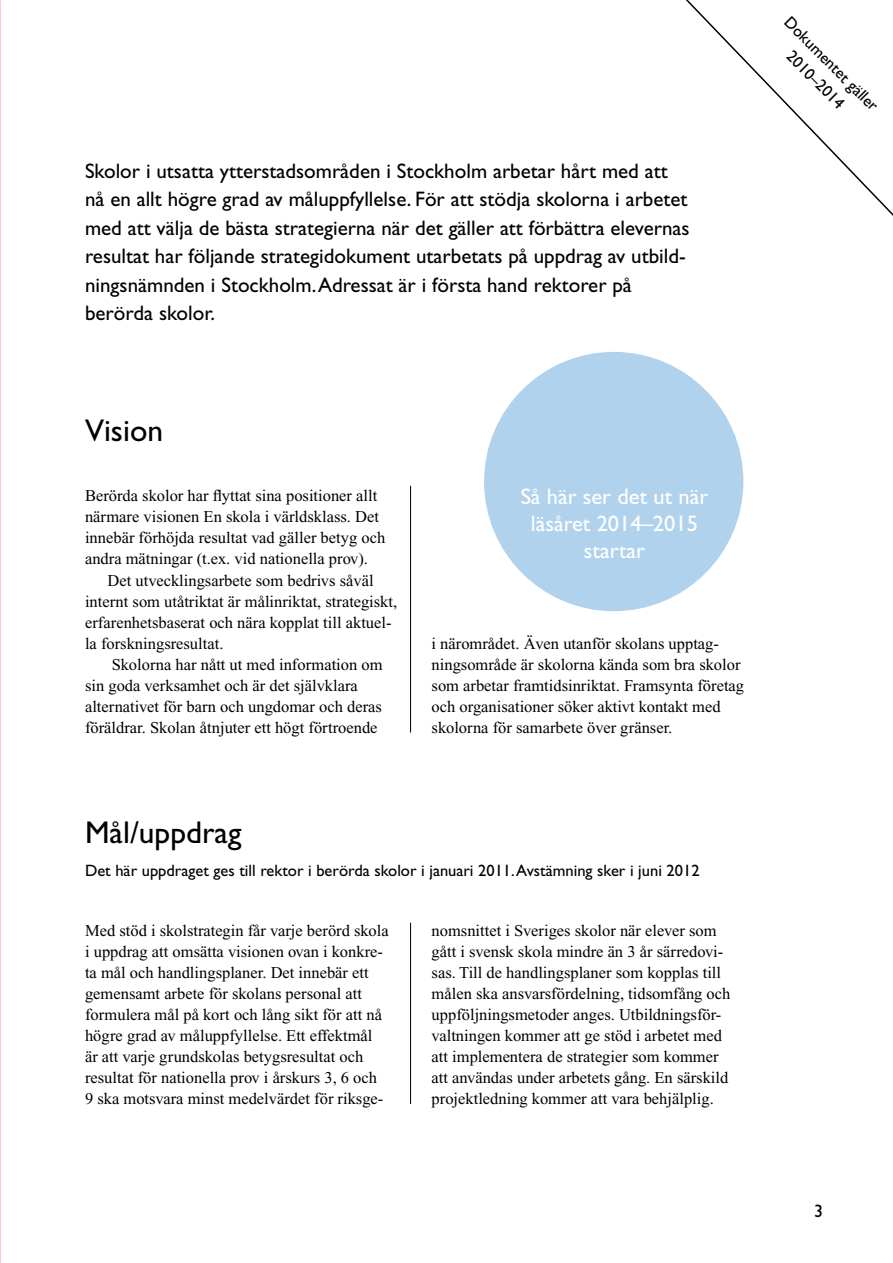
<style>
.page{position:relative;width:893px;height:1263px;background:#fff}
.page>*{position:absolute;margin:0;border:0;box-sizing:border-box;transform-origin:0 0}
.t1{font:31.5px "Gill Sans";color:#000}
.t2{font:22.5px/27px "Gill Sans";color:#fff;text-align:center}
.t3{font:21px/28.5px "Gill Sans";color:#000}
.t4{font:18px "Gill Alt One";color:#000}
.t5{font:16.5px/21px "Times New Roman";color:#000}
.t6{font:16.5px/22.5px "Gill Sans";color:#000;text-align:center}
</style>
<div class="page">
<div style="left:484px;top:352px;width:259px;height:259px;background:#b0d2ec;border-radius:50%"></div>
<hr style="left:410px;top:486px;width:1px;height:246px;background:#000">
<hr style="left:410px;top:923px;width:1px;height:181px;background:#000">
<svg style="left:686px;top:0;width:207px;height:216px"></svg>
<p class="t3" style="left:85px;top:157px;width:606px">Skolor i utsatta ytterstadsområden i Stockholm arbetar hårt med att nå en allt högre grad av måluppfyllelse. För att stödja skolorna i arbetet med att välja de bästa strategierna när det gäller att förbättra elevernas resultat har följande strategidokument utarbetats på uppdrag av utbild&shy;ningsnämnden i Stockholm. Adressat är i första hand rektorer på berörda skolor.</p>
<h1 class="t1" style="left:85px;top:413px;width:80px">Vision</h1>
<p class="t5" style="left:85px;top:485px;width:302px">Berörda skolor har flyttat sina positioner allt närmare visionen En skola i världsklass. Det innebär förhöjda resultat vad gäller betyg och andra mätningar (t.ex. vid nationella prov).</p>
<p class="t5" style="left:85px;top:569px;width:314px;text-indent:23px">Det utvecklingsarbete som bedrivs såväl internt som utåtriktat är målinriktat, strategiskt, erfarenhetsbaserat och nära kopplat till aktuel&shy;la forskningsresultat.</p>
<p class="t5" style="left:85px;top:653px;width:299px;text-indent:27px">Skolorna har nått ut med information om sin goda verksamhet och är det självklara alternativet för barn och ungdomar och deras föräldrar. Skolan åtnjuter ett högt förtroende</p>
<h2 class="t2" style="left:521px;top:483px;width:189px">Så här ser det ut när läsåret 2014–2015 startar</h2>
<p class="t5" style="left:432px;top:632px;width:314px">i närområdet. Även utanför skolans upptag&shy;ningsområde är skolorna kända som bra skolor som arbetar framtidsinriktat. Framsynta företag och organisationer söker aktivt kontakt med skolorna för samarbete över gränser.</p>
<h1 class="t1" style="left:85px;top:814px;width:158px">Mål/uppdrag</h1>
<p class="t6" style="left:85px;top:859px;width:616px">Det här uppdraget ges till rektor i berörda skolor i januari 2011. Avstämning sker i juni 2012</p>
<p class="t5" style="left:85px;top:920px;width:305px">Med stöd i skolstrategin får varje berörd skola i uppdrag att omsätta visionen ovan i konkre&shy;ta mål och handlingsplaner. Det innebär ett gemensamt arbete för skolans personal att formulera mål på kort och lång sikt för att nå högre grad av måluppfyllelse. Ett effektmål är att varje grundskolas betygsresultat och resultat för nationella prov i årskurs 3, 6 och 9 ska motsvara minst medelvärdet för riksge-</p>
<p class="t5" style="left:432px;top:920px;width:300px">nomsnittet i Sveriges skolor när elever som gått i svensk skola mindre än 3 år särredovi&shy;sas. Till de handlingsplaner som kopplas till målen ska ansvarsfördelning, tidsomfång och uppföljningsmetoder anges. Utbildningsför&shy;valtningen kommer att ge stöd i arbetet med att implementera de strategier som kommer att användas under arbetets gång. En särskild projektledning kommer att vara behjälplig.</p>
<p class="t6" style="left:795px;top:11px;width:127px;rotate:45deg">Dokumentet gäller<br>2010–2014</p>
<p class="t4" style="left:814px;top:1200px;width:10px">3</p>
</div>
